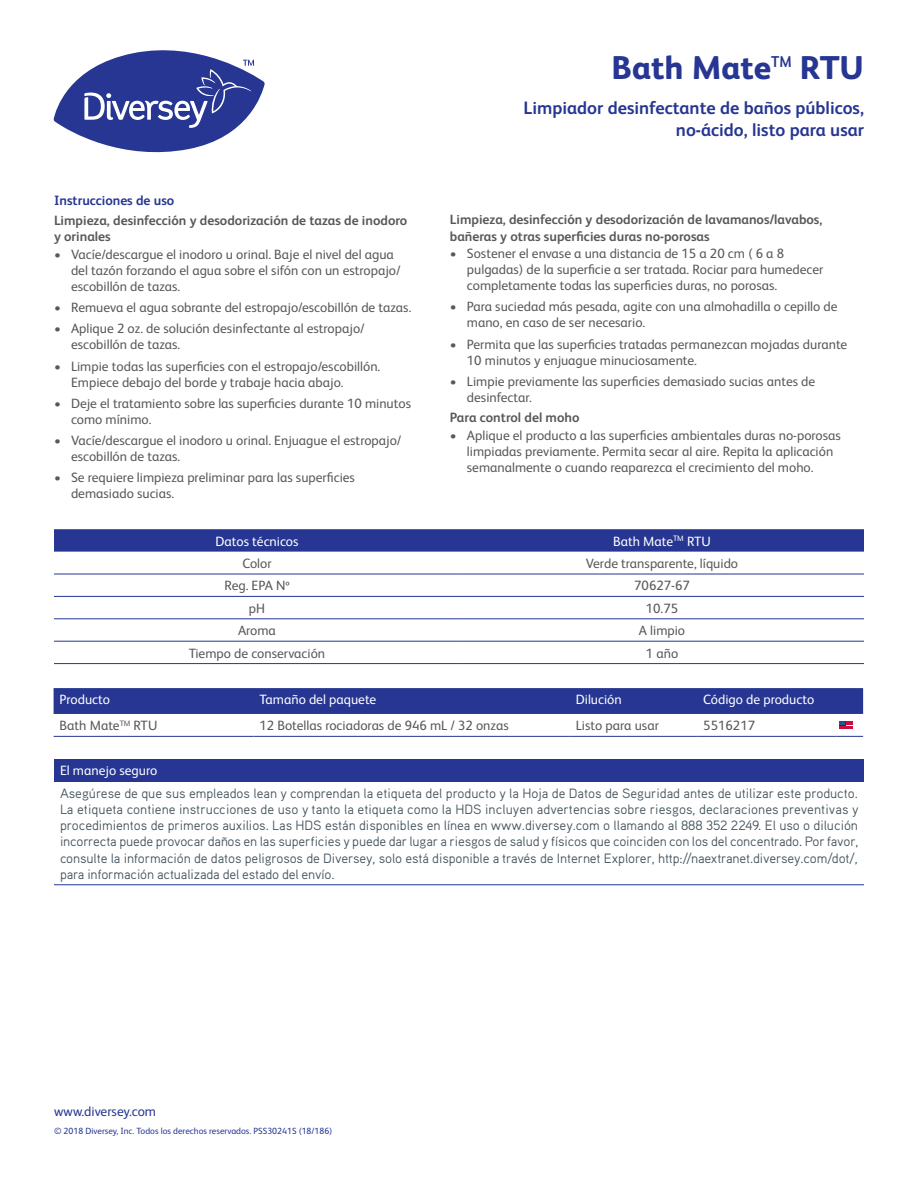
<style>
.page{position:relative;width:918px;height:1188px;background:#fff}
.page>*{position:absolute;margin:0;border:0;box-sizing:border-box;transform-origin:0 0}
.t1{font:800 33px "FS Albert Pro";color:#263692}
.t2{font:700 18px/21.6px "FS Albert Pro";color:#263692;text-align:right}
.t3{font:13.5px/16.2px "FS Albert Pro";color:#57585a}
.t4{font:13.5px/16.2px "Aaux Pro OT";letter-spacing:-.01em;color:#45555f;text-align:justify}
.t5{font:700 13.5px/16.2px "FS Albert Pro";color:#57585a}
.t6{font:13.5px "FS Albert Pro";color:#fff}
.t7{font:700 13.5px "FS Albert Pro";color:#263692}
.t8{font:13.5px "FS Albert Pro";color:#263692}
.t9{font:9px "FS Albert Pro";color:#263692}
</style>
<div class="page">
<div style="left:54px;top:759px;width:810px;height:22px;background:#263692"></div>
<hr style="left:54px;top:884px;width:810px;height:1px;background:#263692">
<svg style="left:54px;top:529px;width:810px;height:23px;background:#2b3b94"></svg>
<hr style="left:54px;top:574px;width:406px;height:1px;background:#263692">
<hr style="left:460px;top:574px;width:404px;height:1px;background:#263692">
<hr style="left:54px;top:618px;width:406px;height:1px;background:#263692">
<hr style="left:460px;top:618px;width:404px;height:1px;background:#263692">
<hr style="left:54px;top:596px;width:406px;height:1px;background:#263692">
<hr style="left:54px;top:641px;width:406px;height:1px;background:#263692">
<hr style="left:460px;top:596px;width:404px;height:1px;background:#263692">
<hr style="left:460px;top:641px;width:404px;height:1px;background:#263692">
<hr style="left:54px;top:663px;width:406px;height:1px;background:#263692">
<hr style="left:460px;top:663px;width:404px;height:1px;background:#263692">
<svg style="left:54px;top:688px;width:809px;height:26px;background:#273792"></svg>
<hr style="left:54px;top:736px;width:199px;height:1px;background:#263692">
<hr style="left:253px;top:736px;width:317px;height:1px;background:#263692">
<hr style="left:570px;top:736px;width:127px;height:1px;background:#263692">
<hr style="left:697px;top:736px;width:140px;height:1px;background:#263692">
<svg style="left:837px;top:736px;width:26px;height:1px"></svg>
<svg style="left:839px;top:721px;width:14px;height:8px"></svg>
<svg style="left:53px;top:50px;width:212px;height:103px"></svg>
<h1 class="t1" style="left:612px;top:42px;width:254px">Bath Mate<sup>TM</sup> RTU</h1>
<p class="t7" style="left:54px;top:191px;width:122px">Instrucciones de uso</p>
<p class="t5" style="left:54px;top:212px;width:355px">Limpieza, desinfección y desodorización de tazas de inodoro y orinales</p>
<p class="t3" style="left:71px;top:245px;width:331px;text-indent:-17px">• Vacíe/descargue el inodoro u orinal. Baje el nivel del agua del tazón forzando el agua sobre el sifón con un estropajo/ escobillón de tazas.</p>
<p class="t3" style="left:54px;top:298px;width:359px">• Remueva el agua sobrante del estropajo/escobillón de tazas.</p>
<p class="t3" style="left:71px;top:320px;width:295px;text-indent:-17px">• Aplique 2 oz. de solución desinfectante al estropajo/ escobillón de tazas.</p>
<p class="t3" style="left:71px;top:357px;width:311px;text-indent:-17px">• Limpie todas las superficies con el estropajo/escobillón.<br>Empiece debajo del borde y trabaje hacia abajo.</p>
<p class="t3" style="left:71px;top:394px;width:342px;text-indent:-17px">• Deje el tratamiento sobre las superficies durante 10 minutos como mínimo.</p>
<p class="t3" style="left:71px;top:431px;width:332px;text-indent:-17px">• Vacíe/descargue el inodoro u orinal. Enjuague el estropajo/ escobillón de tazas.</p>
<p class="t3" style="left:71px;top:469px;width:286px;text-indent:-17px">• Se requiere limpieza preliminar para las superficies demasiado sucias.</p>
<h2 class="t2" style="left:524px;top:97px;width:342px">Limpiador desinfectante de baños públicos, no-ácido, listo para usar</h2>
<p class="t5" style="left:450px;top:211px;width:374px">Limpieza, desinfección y desodorización de lavamanos/lavabos, bañeras y otras superficies duras no-porosas</p>
<p class="t3" style="left:467px;top:244px;width:358px;text-indent:-17px">• Sostener el envase a una distancia de 15 a 20 cm ( 6 a 8 pulgadas) de la superficie a ser tratada. Rociar para humedecer completamente todas las superficies duras, no porosas.</p>
<p class="t3" style="left:467px;top:298px;width:372px;text-indent:-17px">• Para suciedad más pesada, agite con una almohadilla o cepillo de mano, en caso de ser necesario.</p>
<p class="t3" style="left:467px;top:335px;width:382px;text-indent:-17px">• Permita que las superficies tratadas permanezcan mojadas durante<br>10 minutos y enjuague minuciosamente.</p>
<p class="t3" style="left:467px;top:372px;width:350px;text-indent:-17px">• Limpie previamente las superficies demasiado sucias antes de desinfectar.</p>
<p class="t5" style="left:450px;top:409px;width:131px">Para control del moho</p>
<p class="t3" style="left:467px;top:426px;width:376px;text-indent:-17px">• Aplique el producto a las superficies ambientales duras no-porosas limpiadas previamente. Permita secar al aire. Repita la aplicación semanalmente o cuando reaparezca el crecimiento del moho.</p>
<p class="t6" style="left:216px;top:531px;width:85px">Datos técnicos</p>
<p class="t6" style="left:613px;top:531px;width:99px">Bath Mate<sup>TM</sup> RTU</p>
<p class="t3" style="left:242px;top:554px;width:31px">Color</p>
<p class="t3" style="left:586px;top:554px;width:154px">Verde transparente, líquido</p>
<p class="t3" style="left:224px;top:577px;width:67px">Reg. EPA Nº</p>
<p class="t3" style="left:634px;top:577px;width:57px">70627-67</p>
<p class="t3" style="left:249px;top:599px;width:18px">pH</p>
<p class="t3" style="left:646px;top:599px;width:34px">10.75</p>
<p class="t3" style="left:238px;top:621px;width:39px">Aroma</p>
<p class="t3" style="left:639px;top:621px;width:48px">A limpio</p>
<p class="t3" style="left:189px;top:644px;width:138px">Tiempo de conservación</p>
<p class="t3" style="left:646px;top:644px;width:34px">1 año</p>
<p class="t6" style="left:60px;top:690px;width:52px">Producto</p>
<p class="t6" style="left:259px;top:690px;width:118px">Tamaño del paquete</p>
<p class="t6" style="left:576px;top:690px;width:47px">Dilución</p>
<p class="t6" style="left:703px;top:690px;width:113px">Código de producto</p>
<p class="t3" style="left:60px;top:717px;width:99px">Bath Mate<sup>TM</sup> RTU</p>
<p class="t3" style="left:259px;top:717px;width:251px">12 Botellas rociadoras de 946 mL / 32 onzas</p>
<p class="t3" style="left:576px;top:717px;width:85px">Listo para usar</p>
<p class="t3" style="left:703px;top:717px;width:53px">5516217</p>
<p class="t6" style="left:60px;top:761px;width:99px">El manejo seguro</p>
<p class="t4" style="left:60px;top:785px;width:800px">Asegúrese de que sus empleados lean y comprendan la etiqueta del producto y la Hoja de Datos de Seguridad antes de utilizar este producto.<br>La etiqueta contiene instrucciones de uso y tanto la etiqueta como la HDS incluyen advertencias sobre riesgos, declaraciones preventivas y procedimientos de primeros auxilios. Las HDS están disponibles en línea en www.diversey.com o llamando al 888 352 2249. El uso o dilución incorrecta puede provocar daños en las superficies y puede dar lugar a riesgos de salud y físicos que coinciden con los del concentrado. Por favor, consulte la información de datos peligrosos de Diversey, solo está disponible a través de Internet Explorer, http://naextranet.diversey.com/dot/, para información actualizada del estado del envío.</p>
<p class="t8" style="left:54px;top:1102px;width:104px">www.diversey.com</p>
<p class="t9" style="left:54px;top:1125px;width:280px">© 2018 Diversey, Inc. Todos los derechos reservados. PSS30241S (18/186)</p>
</div>
